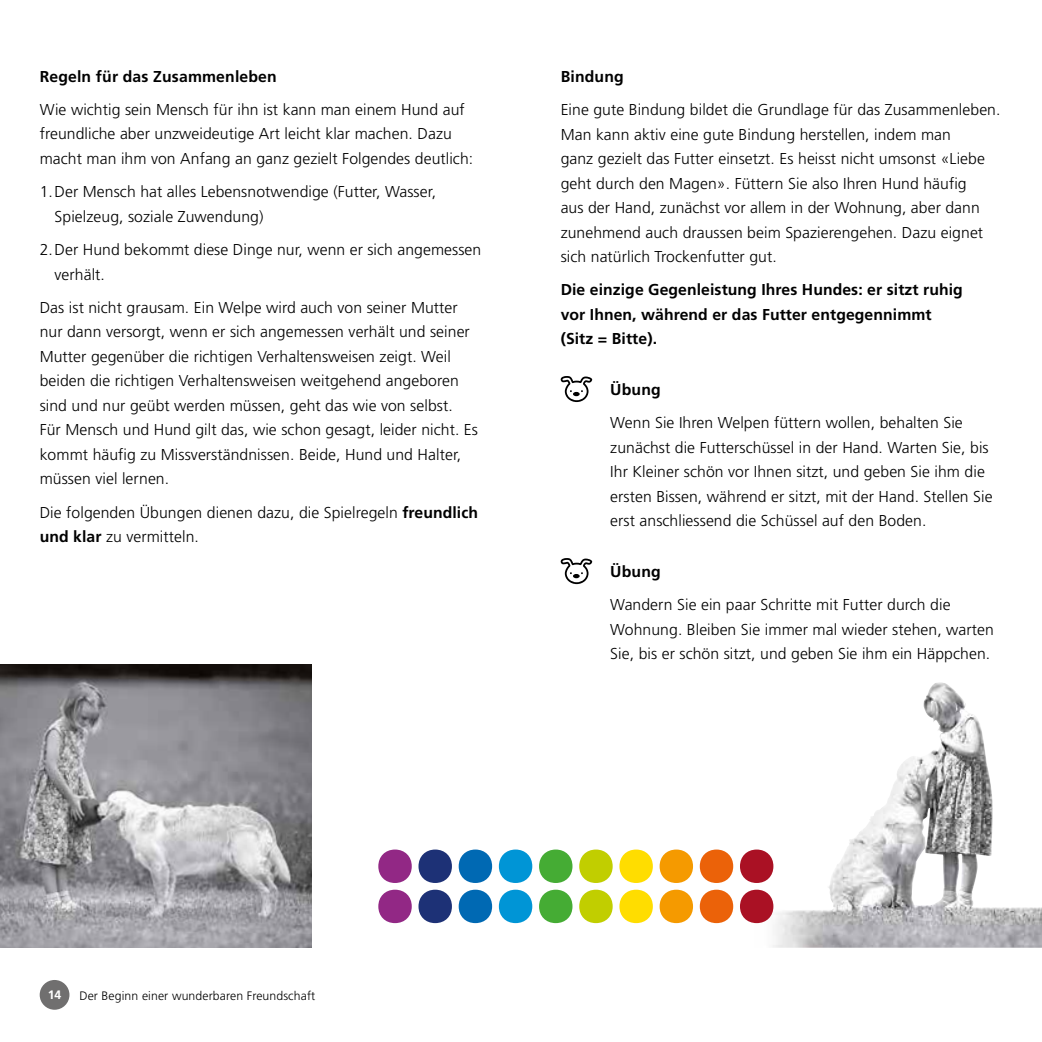
<style>
.page{position:relative;width:1042px;height:1042px;background:#fff}
.page>*{position:absolute;margin:0;border:0;box-sizing:border-box;transform-origin:0 0}
.t1{font:300 15.75px/24.5px "Frutiger";letter-spacing:.005em;color:#000}
.t2{font:700 15.75px/24.5px "Frutiger";letter-spacing:.005em;color:#000}
.t3{font:300 12.25px "Frutiger";letter-spacing:.01em;color:#000}
.t4{font:700 12.25px "Frutiger";color:#fff}
.s1{font-weight:700}
</style>
<div class="page">
<svg style="left:561px;top:376px;width:31px;height:26px"></svg>
<svg style="left:561px;top:558px;width:31px;height:26px"></svg>
<img style="left:755px;top:683px;width:287px;height:264px">
<img style="left:0;top:665px;width:311px;height:282px">
<div style="left:378px;top:849px;width:34px;height:34px;background:#922885;border-radius:50%"></div>
<div style="left:378px;top:889px;width:34px;height:34px;background:#922885;border-radius:50%"></div>
<div style="left:418px;top:849px;width:34px;height:34px;background:#1d3176;border-radius:50%"></div>
<div style="left:418px;top:889px;width:34px;height:34px;background:#1d3176;border-radius:50%"></div>
<div style="left:459px;top:849px;width:33px;height:34px;background:#0069b3;border-radius:50%"></div>
<div style="left:459px;top:889px;width:33px;height:34px;background:#0069b3;border-radius:50%"></div>
<div style="left:499px;top:849px;width:33px;height:34px;background:#0095d6;border-radius:50%"></div>
<div style="left:499px;top:889px;width:33px;height:34px;background:#0095d6;border-radius:50%"></div>
<div style="left:539px;top:849px;width:33px;height:34px;background:#45ac34;border-radius:50%"></div>
<div style="left:539px;top:889px;width:33px;height:34px;background:#45ac34;border-radius:50%"></div>
<div style="left:579px;top:849px;width:34px;height:34px;background:#c1ce00;border-radius:50%"></div>
<div style="left:579px;top:889px;width:34px;height:34px;background:#c1ce00;border-radius:50%"></div>
<div style="left:619px;top:849px;width:34px;height:34px;background:#fd0;border-radius:50%"></div>
<div style="left:619px;top:889px;width:34px;height:34px;background:#fd0;border-radius:50%"></div>
<div style="left:659px;top:849px;width:34px;height:34px;background:#f59a00;border-radius:50%"></div>
<div style="left:659px;top:889px;width:34px;height:34px;background:#f59a00;border-radius:50%"></div>
<div style="left:700px;top:849px;width:33px;height:34px;background:#eb6209;border-radius:50%"></div>
<div style="left:700px;top:889px;width:33px;height:34px;background:#eb6209;border-radius:50%"></div>
<div style="left:740px;top:849px;width:33px;height:34px;background:#aa1124;border-radius:50%"></div>
<div style="left:740px;top:889px;width:33px;height:34px;background:#aa1124;border-radius:50%"></div>
<div style="left:40px;top:980px;width:29px;height:29px;background:#706f6f;border-radius:50%"></div>
<p class="t2" style="left:40px;top:64px;width:239px">Regeln für das Zusammenleben</p>
<p class="t1" style="left:40px;top:97px;width:435px">Wie wichtig sein Mensch für ihn ist kann man einem Hund auf freundliche aber unzweideutige Art leicht klar machen. Dazu macht man ihm von Anfang an ganz gezielt Folgendes deutlich:</p>
<p class="t1" style="left:55px;top:179px;width:383px;text-indent:-15px">1.Der Mensch hat alles Lebensnotwendige (Futter, Wasser,<br>Spielzeug, soziale Zuwendung)</p>
<p class="t1" style="left:55px;top:237px;width:428px;text-indent:-15px">2.Der Hund bekommt diese Dinge nur, wenn er sich angemessen verhält.</p>
<p class="t1" style="left:40px;top:295px;width:440px">Das ist nicht grausam. Ein Welpe wird auch von seiner Mutter nur dann versorgt, wenn er sich angemessen verhält und seiner Mutter gegenüber die richtigen Verhaltensweisen zeigt. Weil beiden die richtigen Verhaltensweisen weitgehend angeboren sind und nur geübt werden müssen, geht das wie von selbst.<br>Für Mensch und Hund gilt das, wie schon gesagt, leider nicht. Es kommt häufig zu Missverständnissen. Beide, Hund und Halter, müssen viel lernen.</p>
<p class="t1" style="left:40px;top:500px;width:440px">Die folgenden Übungen dienen dazu, die Spielregeln <span class="s1">freundlich und klar</span> zu vermitteln.</p>
<p class="t2" style="left:561px;top:64px;width:65px">Bindung</p>
<p class="t1" style="left:561px;top:97px;width:441px">Eine gute Bindung bildet die Grundlage für das Zusammenleben.<br>Man kann aktiv eine gute Bindung herstellen, indem man<br>ganz gezielt das Futter einsetzt. Es heisst nicht umsonst «Liebe geht durch den Magen». Füttern Sie also Ihren Hund häufig<br>aus der Hand, zunächst vor allem in der Wohnung, aber dann zunehmend auch draussen beim Spazierengehen. Dazu eignet sich natürlich Trockenfutter gut.</p>
<p class="t2" style="left:561px;top:277px;width:404px">Die einzige Gegenleistung Ihres Hundes: er sitzt ruhig vor Ihnen, während er das Futter entgegennimmt (Sitz = Bitte).</p>
<p class="t2" style="left:610px;top:377px;width:52px">Übung</p>
<p class="t1" style="left:610px;top:410px;width:384px">Wenn Sie Ihren Welpen füttern wollen, behalten Sie zunächst die Futterschüssel in der Hand. Warten Sie, bis Ihr Kleiner schön vor Ihnen sitzt, und geben Sie ihm die ersten Bissen, während er sitzt, mit der Hand. Stellen Sie erst anschliessend die Schüssel auf den Boden.</p>
<p class="t2" style="left:610px;top:559px;width:52px">Übung</p>
<p class="t1" style="left:610px;top:592px;width:385px">Wandern Sie ein paar Schritte mit Futter durch die<br>Wohnung. Bleiben Sie immer mal wieder stehen, warten<br>Sie, bis er schön sitzt, und geben Sie ihm ein Häppchen.</p>
<p class="t4" style="left:48px;top:988px;width:15px">14</p>
<p class="t3" style="left:79px;top:988px;width:237px">Der Beginn einer wunderbaren Freundschaft</p>
</div>
